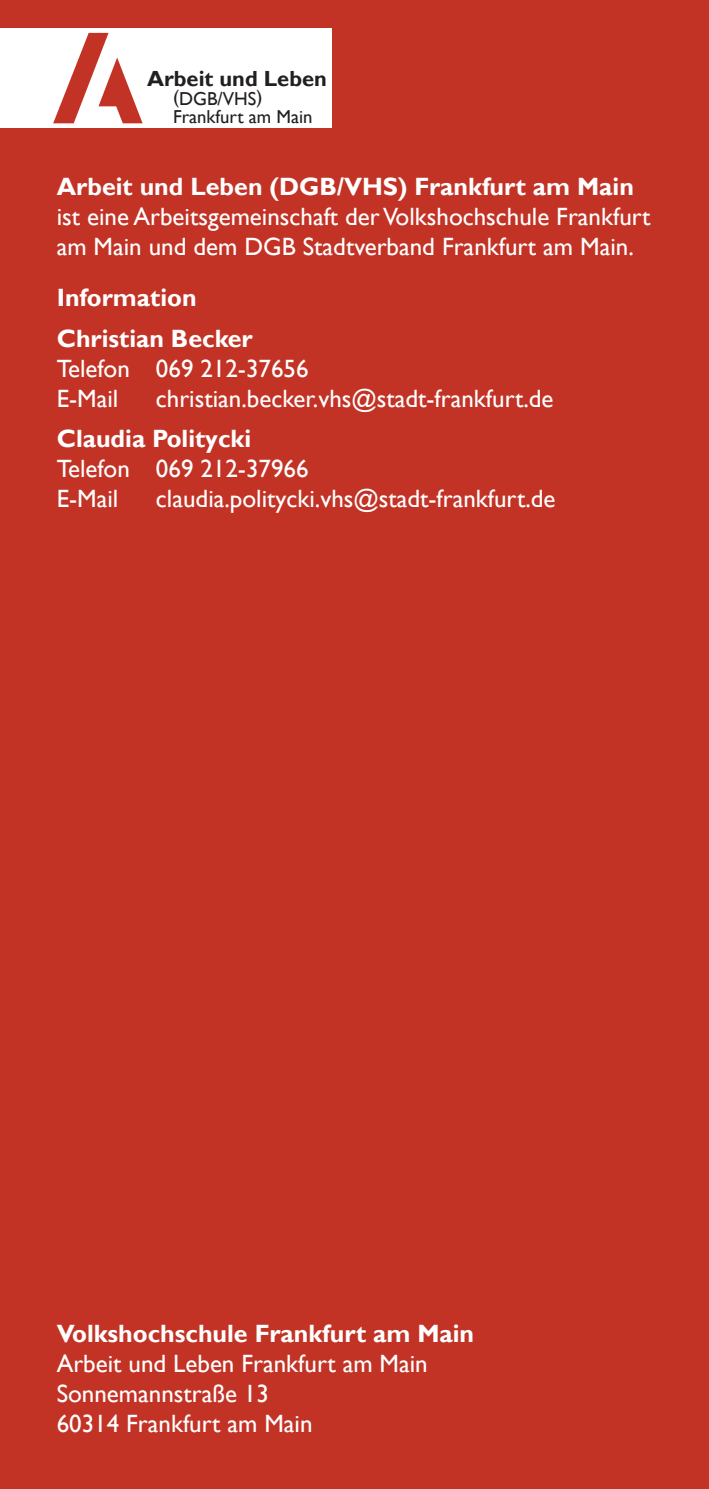
<style>
.page{position:relative;width:709px;height:1489px;background:#fff}
.page>*{position:absolute;margin:0;border:0;box-sizing:border-box;transform-origin:0 0}
.t1{font:25px/30px "Gill Sans";color:#fff}
.t2{font:700 25px/40.5px "Gill Sans";color:#fff}
.t3{font:700 21.75px "Gill Sans";color:#231f20}
.t4{font:18.75px/18.8px "Gill Sans";color:#231f20}
</style>
<div class="page">
<div style="left:0;top:0;width:709px;height:1488px;background:#c23326"></div>
<div style="left:0;top:28px;width:331px;height:100px;background:#fff"></div>
<svg style="left:53px;top:33px;width:90px;height:90px"></svg>
<p class="t3" style="left:147px;top:65px;width:181px">Arbeit und Leben</p>
<p class="t4" style="left:173px;top:89px;width:141px">(DGB/VHS)<br>Frankfurt am Main</p>
<p class="t2" style="left:57px;top:166px;width:578px">Arbeit und Leben (DGB/VHS) Frankfurt am Main</p>
<p class="t1" style="left:57px;top:201px;width:595px">ist eine Arbeitsgemeinschaft der Volkshochschule Frankfurt am Main und dem DGB Stadtverband Frankfurt am Main.</p>
<p class="t2" style="left:57px;top:278px;width:198px">Information<br>Christian Becker</p>
<p class="t1" style="left:57px;top:353px;width:253px">Telefon 069 212-37656<br>E-Mail</p>
<p class="t1" style="left:156px;top:383px;width:399px">christian.becker.vhs@stadt-frankfurt.de</p>
<p class="t2" style="left:57px;top:419px;width:196px">Claudia Politycki</p>
<p class="t1" style="left:57px;top:454px;width:253px">Telefon 069 212-37966<br>E-Mail</p>
<p class="t1" style="left:156px;top:484px;width:401px">claudia.politycki.vhs@stadt-frankfurt.de</p>
<p class="t2" style="left:57px;top:1313px;width:419px">Volkshochschule Frankfurt am Main</p>
<p class="t1" style="left:57px;top:1349px;width:372px">Arbeit und Leben Frankfurt am Main<br>Sonnemannstraße 13<br>60314 Frankfurt am Main</p>
</div>
